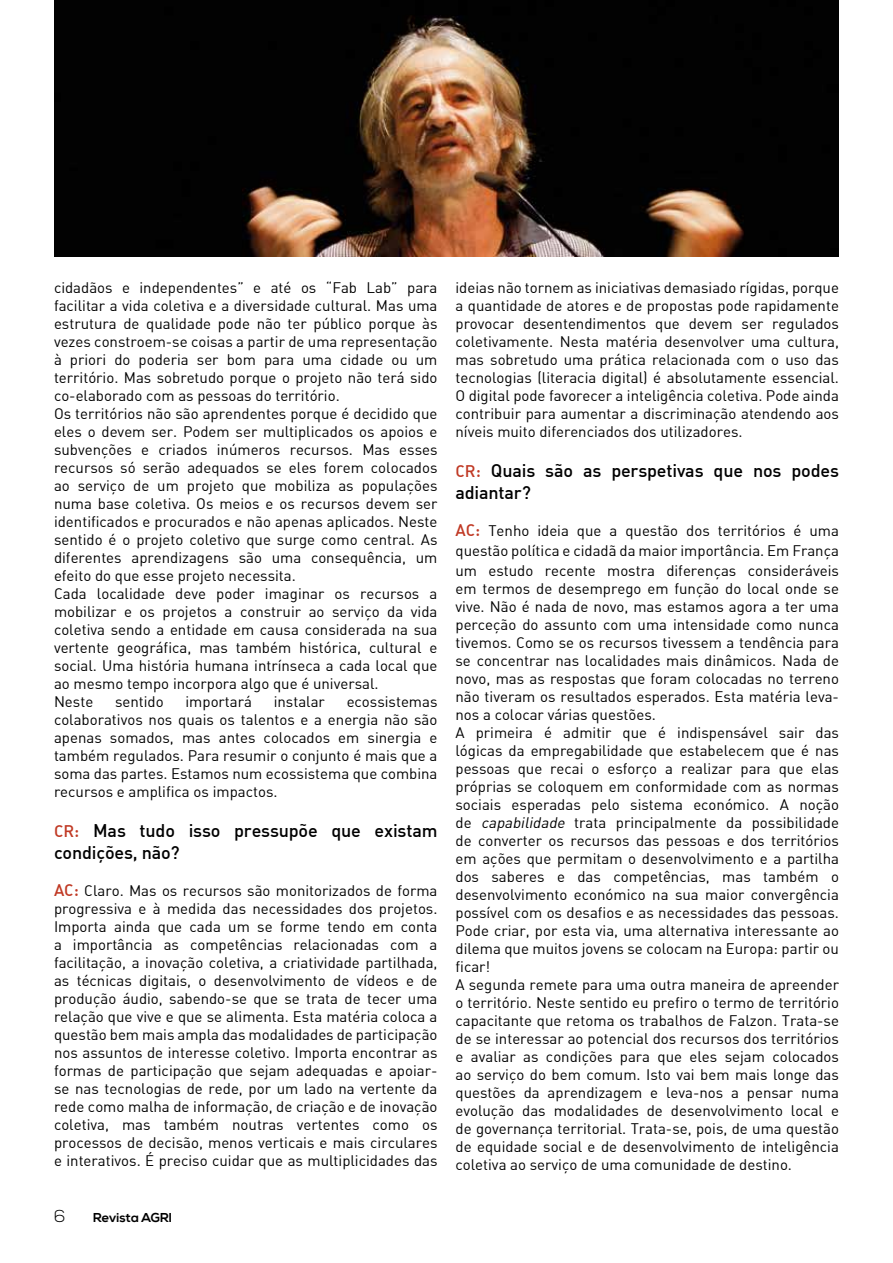
<style>
.page{position:relative;width:893px;height:1263px;background:#fff}
.page>*{position:absolute;margin:0;border:0;box-sizing:border-box;transform-origin:0 0}
.t1{font:500 18px/21.6px "DIN";letter-spacing:-.01em;color:#000}
.t2{font:300 17.25px "Nexa";color:#000}
.t3{font:15px/18px "DIN Alternate";color:#000;text-align:justify}
.t4{font:700 12.9px "Nexa";color:#000}
.s1{font-family:"DIN Alternate";font-size:16.5px;color:#c03924}
.s2{font-weight:500;font-size:16.5px;color:#c03924}
.s3{font-style:italic}
</style>
<div class="page">
<img style="left:54px;top:0;width:785px;height:256px">
<p class="t3" style="left:54px;top:279px;width:385px;text-align:left">cidadãos e independentes” e até os “Fab Lab” para facilitar a vida coletiva e a diversidade cultural. Mas uma estrutura de qualidade pode não ter público porque às vezes constroem-se coisas a partir de uma representação à priori do poderia ser bom para uma cidade ou um território. Mas sobretudo porque o projeto não terá sido co-elaborado com as pessoas do território.<br>Os territórios não são aprendentes porque é decidido que eles o devem ser. Podem ser multiplicados os apoios e subvenções e criados inúmeros recursos. Mas esses recursos só serão adequados se eles forem colocados ao serviço de um projeto que mobiliza as populações numa base coletiva. Os meios e os recursos devem ser identificados e procurados e não apenas aplicados. Neste sentido é o projeto coletivo que surge como central. As diferentes aprendizagens são uma consequência, um efeito do que esse projeto necessita.<br>Cada localidade deve poder imaginar os recursos a mobilizar e os projetos a construir ao serviço da vida coletiva sendo a entidade em causa considerada na sua vertente geográfica, mas também histórica, cultural e social. Uma história humana intrínseca a cada local que ao mesmo tempo incorpora algo que é universal.<br>Neste</p>
<p class="t3" style="left:115px;top:693px;width:50px">sentido</p>
<p class="t3" style="left:185px;top:693px;width:68px">importará</p>
<p class="t3" style="left:274px;top:693px;width:53px">instalar</p>
<p class="t3" style="left:54px;top:693px;width:385px;text-indent:293px">ecossistemas colaborativos nos quais os talentos e a energia não são apenas somados, mas antes colocados em sinergia e também regulados. Para resumir o conjunto é mais que a soma das partes. Estamos num ecossistema que combina recursos e amplifica os impactos.</p>
<p class="t1" style="left:54px;top:819px;width:385px"><span class="s1">CR:</span> Mas tudo isso pressupõe que existam condições, não?</p>
<p class="t3" style="left:54px;top:882px;width:385px"><span class="s2">AC:</span> Claro. Mas os recursos são monitorizados de forma progressiva e à medida das necessidades dos projetos.<br>Importa ainda que cada um se forme tendo em conta a importância as competências relacionadas com a facilitação, a inovação coletiva, a criatividade partilhada, as técnicas digitais, o desenvolvimento de vídeos e de produção áudio, sabendo-se que se trata de tecer uma relação que vive e que se alimenta. Esta matéria coloca a questão bem mais ampla das modalidades de participação nos assuntos de interesse coletivo. Importa encontrar as formas de participação que sejam adequadas e apoiar&shy;se nas tecnologias de rede, por um lado na vertente da rede como malha de informação, de criação e de inovação coletiva, mas também noutras vertentes como os processos de decisão, menos verticais e mais circulares e interativos. É preciso cuidar que as multiplicidades das</p>
<p class="t2" style="left:54px;top:1206px;width:13px">6</p>
<p class="t4" style="left:93px;top:1210px;width:80px">Revista AGRI</p>
<p class="t3" style="left:455px;top:279px;width:385px">ideias não tornem as iniciativas demasiado rígidas, porque a quantidade de atores e de propostas pode rapidamente provocar desentendimentos que devem ser regulados coletivamente. Nesta matéria desenvolver uma cultura, mas sobretudo uma prática relacionada com o uso das tecnologias (literacia digital) é absolutamente essencial.<br>O digital pode favorecer a inteligência coletiva. Pode ainda contribuir para aumentar a discriminação atendendo aos níveis muito diferenciados dos utilizadores.</p>
<p class="t1" style="left:455px;top:459px;width:385px"><span class="s1">CR:</span> Quais são as perspetivas que nos podes adiantar?</p>
<p class="t3" style="left:455px;top:521px;width:385px;line-height:19.8px"><span class="s2">AC:</span> Tenho ideia que a questão dos territórios é uma questão política e cidadã da maior importância. Em França um estudo recente mostra diferenças consideráveis</p>
<p class="t3" style="left:455px;top:579px;width:385px;text-align:left">em termos de desemprego em função do local onde se vive. Não é nada de novo, mas estamos agora a ter uma perceção do assunto com uma intensidade como nunca tivemos. Como se os recursos tivessem a tendência para se concentrar nas localidades mais dinâmicos. Nada de novo, mas as respostas que foram colocadas no terreno não tiveram os resultados esperados. Esta matéria leva&shy;nos a colocar várias questões.<br>A primeira é admitir que é indispensável sair das lógicas da empregabilidade que estabelecem que é nas pessoas que recai o esforço a realizar para que elas próprias se coloquem em conformidade com as normas sociais esperadas pelo sistema económico. A noção de <span class="s3">capabilidade</span> trata principalmente da possibilidade de converter os recursos das pessoas e dos territórios em ações que permitam o desenvolvimento e a partilha dos saberes e das competências, mas também o desenvolvimento económico na sua maior convergência possível com os desafios e as necessidades das pessoas.<br>Pode criar, por esta via, uma alternativa interessante ao dilema que muitos jovens se colocam na Europa: partir ou ficar!<br>A segunda remete para uma outra maneira de apreender o território. Neste sentido eu prefiro o termo de território capacitante que retoma os trabalhos de Falzon. Trata-se de se interessar ao potencial dos recursos dos territórios e avaliar as condições para que eles sejam colocados ao serviço do bem comum. Isto vai bem mais longe das questões da aprendizagem e leva-nos a pensar numa evolução das modalidades de desenvolvimento local e de governança territorial. Trata-se, pois, de uma questão de equidade social e de desenvolvimento de inteligência coletiva ao serviço de uma comunidade de destino.</p>
</div>
